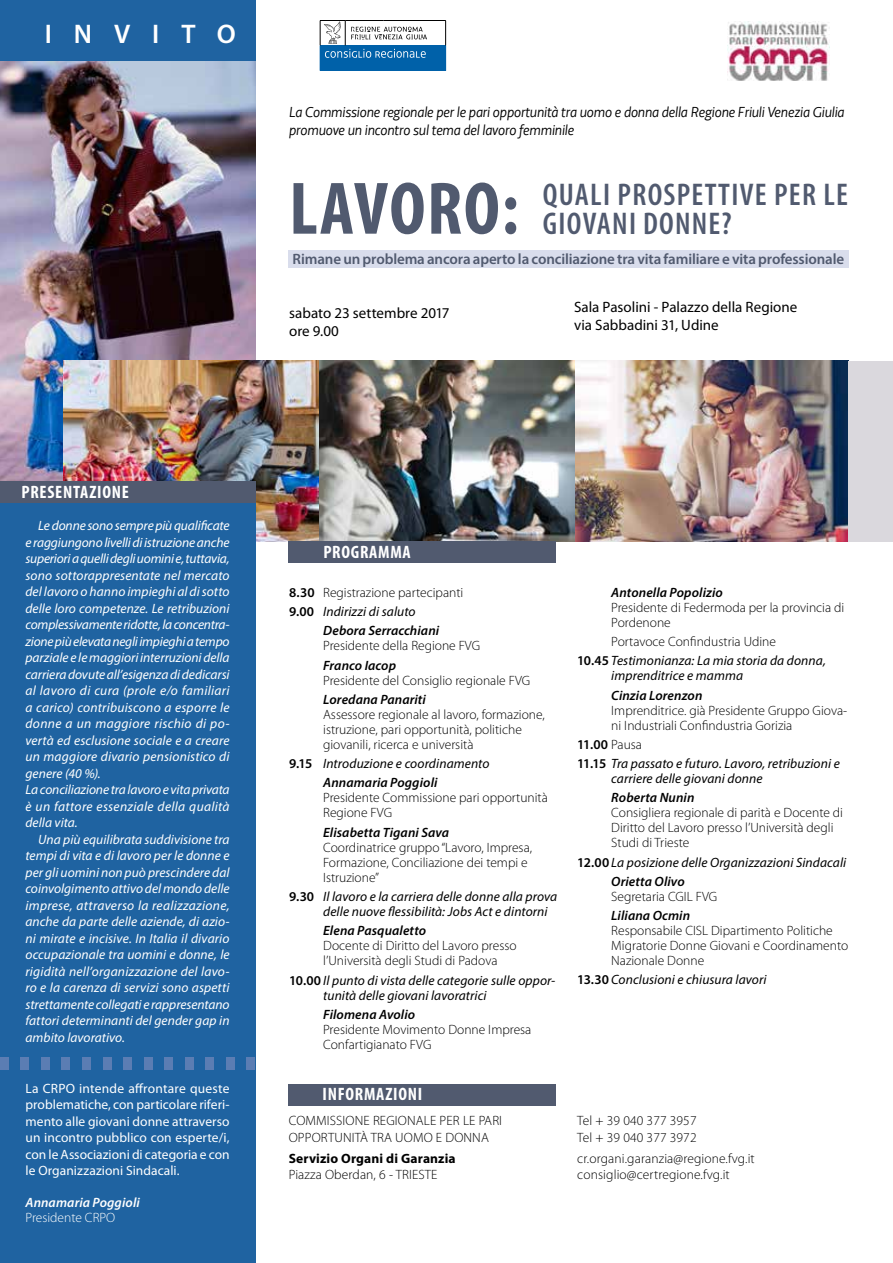
<style>
.page{position:relative;width:893px;height:1263px;background:#fff}
.page>*{position:absolute;margin:0;border:0;box-sizing:border-box;transform-origin:0 0}
.t1{font:700 condensed 75px "Myriad Pro";letter-spacing:.02em;color:#515a6f}
.t2{font:600 condensed 31.5px/28.5px "Myriad Pro";letter-spacing:.04em;color:#515a6f}
.t3{font:600 27px "Myriad Pro";letter-spacing:.81em;color:#fff}
.t4{font:700 condensed 18px "Myriad Pro";letter-spacing:.04em;color:#fff}
.t5{font:italic 15px/18px "Decima WE";letter-spacing:-.01em;color:#000}
.t6{font:15px/18px "Myriad Pro";color:#000}
.t7{font:600 15px "Myriad Pro";letter-spacing:-.01em;color:#515a6f}
.t8{font:italic 13.5px/16.5px "Myriad Pro";color:#fff}
.t9{font:300 13.5px/15px "Myriad Pro";color:#000}
.t10{font:italic 13.5px/19.2px "Myriad Pro";letter-spacing:.005em;color:#000}
.t11{font:13.5px/16.5px "Myriad Pro";color:#fff;text-align:justify}
.t12{font:italic 600 13.5px "Myriad Pro";letter-spacing:.005em;color:#000}
.t13{font:700 13.5px "Myriad Pro";letter-spacing:.01em;color:#000}
.t14{font:italic 600 13.5px "Myriad Pro";letter-spacing:.01em;color:#fff}
.t15{font:300 13.5px "Myriad Pro";color:#fff}
.s1{font-weight:600}
.s2{font-weight:600;font-style:normal}
.s3{font-weight:300;font-style:normal}
</style>
<div class="page">
<img style="left:255px;top:361px;width:593px;height:180px">
<img style="left:0;top:60px;width:255px;height:421px">
<img style="left:727px;top:22px;width:102px;height:58px">
<div style="left:320px;top:46px;width:126px;height:25px;background:#0061a9"></div>
<hr style="left:383px;top:45px;width:63px;height:1px;background:#0061a9">
<hr style="left:383px;top:20px;width:63px;height:1px;background:#000">
<svg style="left:445px;top:21px;width:1px;height:25px"></svg>
<svg style="left:320px;top:20px;width:107px;height:38px"></svg>
<div style="left:0;top:0;width:255px;height:60px;background:#1f63a1"></div>
<div style="left:0;top:502px;width:255px;height:761px;background:#1f63a1"></div>
<div style="left:288px;top:1084px;width:268px;height:22px;background:#515a6f"></div>
<div style="left:0;top:481px;width:255px;height:21px;background:#515a6f"></div>
<div style="left:0;top:1057px;width:9px;height:12px;background:#5b7db3"></div>
<div style="left:21px;top:1057px;width:8px;height:12px;background:#5b7db3"></div>
<div style="left:41px;top:1057px;width:9px;height:12px;background:#5b7db3"></div>
<div style="left:62px;top:1057px;width:8px;height:12px;background:#5b7db3"></div>
<div style="left:82px;top:1057px;width:9px;height:12px;background:#5b7db3"></div>
<div style="left:103px;top:1057px;width:8px;height:12px;background:#5b7db3"></div>
<div style="left:123px;top:1057px;width:9px;height:12px;background:#5b7db3"></div>
<div style="left:144px;top:1057px;width:8px;height:12px;background:#5b7db3"></div>
<div style="left:164px;top:1057px;width:9px;height:12px;background:#5b7db3"></div>
<div style="left:185px;top:1057px;width:8px;height:12px;background:#5b7db3"></div>
<div style="left:206px;top:1057px;width:8px;height:12px;background:#5b7db3"></div>
<div style="left:226px;top:1057px;width:9px;height:12px;background:#5b7db3"></div>
<div style="left:247px;top:1057px;width:8px;height:12px;background:#5b7db3"></div>
<div style="left:288px;top:251px;width:560px;height:17px;background:#d9ddec"></div>
<div style="left:288px;top:541px;width:268px;height:21px;background:#515a6f"></div>
<div style="left:848px;top:361px;width:45px;height:180px;background:#dad8dd"></div>
<h3 class="t3" style="left:45px;top:16px;width:192px">INVITO</h3>
<p class="t5" style="left:289px;top:103px;width:557px">La Commissione regionale per le pari opportunità tra uomo e donna della Regione Friuli Venezia Giulia promuove un incontro sul tema del lavoro femminile</p>
<h1 class="t1" style="left:289px;top:162px;width:231px">LAVORO:</h1>
<h2 class="t2" style="left:543px;top:180px;width:307px">QUALI PROSPETTIVE PER LE<br>GIOVANI DONNE?</h2>
<p class="t7" style="left:293px;top:249px;width:553px">Rimane un problema ancora aperto la conciliazione tra vita familiare e vita professionale</p>
<p class="t6" style="left:289px;top:304px;width:162px">sabato 23 settembre 2017 ore 9.00</p>
<p class="t6" style="left:574px;top:298px;width:225px">Sala Pasolini - Palazzo della Regione via Sabbadini 31, Udine</p>
<h3 class="t4" style="left:21px;top:481px;width:109px">PRESENTAZIONE</h3>
<p class="t8" style="left:26px;top:517px;width:206px;text-indent:13px">Le donne sono sempre più qualificate e raggiungono livelli di istruzione anche superiori a quelli degli uomini e, tuttavia, sono sottorappresentate nel mercato del lavoro o hanno impieghi al di sotto delle loro competenze. Le retribuzioni complessivamente ridotte, la concentra&shy;zione più elevata negli impieghi a tempo parziale e le maggiori interruzioni della carriera dovute all’esigenza di dedicarsi al lavoro di cura (prole e/o familiari a carico) contribuiscono a esporre le donne a un maggiore rischio di po&shy;vertà ed esclusione sociale e a creare un maggiore divario pensionistico di genere (40 %).<br>La conciliazione tra lavoro e vita privata è un fattore essenziale della qualità della vita.</p>
<p class="t8" style="left:26px;top:830px;width:206px;text-align:justify;text-indent:13px">Una più equilibrata suddivisione tra tempi di vita e di lavoro per le donne e per gli uomini non può prescindere dal coinvolgimento attivo del mondo delle imprese, attraverso la realizzazione, anche da parte delle aziende, di azio&shy;ni mirate e incisive. In Italia il divario occupazionale tra uomini e donne, le rigidità nell’organizzazione del lavo&shy;ro e la carenza di servizi sono aspetti strettamente collegati e rappresentano fattori determinanti del gender gap in ambito lavorativo.</p>
<p class="t11" style="left:26px;top:1080px;width:206px">La CRPO intende affrontare queste problematiche, con particolare riferi&shy;mento alle giovani donne attraverso un incontro pubblico con esperte/i, con le Associazioni di categoria e con le Organizzazioni Sindacali.</p>
<p class="t14" style="left:26px;top:1193px;width:116px">Annamaria Poggioli</p>
<p class="t15" style="left:26px;top:1209px;width:91px">Presidente CRPO</p>
<h3 class="t4" style="left:323px;top:541px;width:89px">PROGRAMMA</h3>
<p class="t9" style="left:289px;top:585px;width:176px"><span class="s1">8.30</span> Registrazione partecipanti</p>
<p class="t10" style="left:289px;top:602px;width:128px"><span class="s2">9.00</span> Indirizzi di saluto</p>
<p class="t12" style="left:323px;top:622px;width:118px">Debora Serracchiani</p>
<p class="t9" style="left:323px;top:638px;width:159px">Presidente della Regione FVG</p>
<p class="t12" style="left:323px;top:657px;width:74px">Franco Iacop</p>
<p class="t9" style="left:323px;top:673px;width:209px">Presidente del Consiglio regionale FVG</p>
<p class="t12" style="left:323px;top:691px;width:104px">Loredana Panariti</p>
<p class="t9" style="left:323px;top:707px;width:223px">Assessore regionale al lavoro, formazione, istruzione, pari opportunità, politiche giovanili, ricerca e università</p>
<p class="t10" style="left:323px;top:754px;width:168px;text-indent:-34px"><span class="s2">9.15</span> Introduzione e coordinamento<br><span class="s1">Annamaria Poggioli</span></p>
<p class="t9" style="left:323px;top:790px;width:226px">Presidente Commissione pari opportunità<br>Regione FVG</p>
<p class="t12" style="left:323px;top:824px;width:127px">Elisabetta Tigani Sava</p>
<p class="t9" style="left:323px;top:840px;width:210px">Coordinatrice gruppo “Lavoro, Impresa,<br>Formazione, Conciliazione dei tempi e<br>Istruzione”</p>
<p class="t10" style="left:323px;top:889px;width:236px;line-height:15px;text-indent:-34px"><span class="s2">9.30</span> Il lavoro e la carriera delle donne alla prova delle nuove flessibilità: Jobs Act e dintorni</p>
<p class="t12" style="left:323px;top:922px;width:105px">Elena Pasqualetto</p>
<p class="t9" style="left:323px;top:938px;width:195px">Docente di Diritto del Lavoro presso l’Università degli Studi di Padova</p>
<p class="t10" style="left:323px;top:972px;width:234px;line-height:15px;text-indent:-34px"><span class="s2">10.00</span> Il punto di vista delle categorie sulle oppor&shy;tunità delle giovani lavoratrici</p>
<p class="t12" style="left:323px;top:1006px;width:94px">Filomena Avolio</p>
<p class="t9" style="left:323px;top:1022px;width:210px">Presidente Movimento Donne Impresa<br>Confartigianato FVG</p>
<h3 class="t4" style="left:322px;top:1083px;width:101px">INFORMAZIONI</h3>
<p class="t9" style="left:289px;top:1112px;width:215px;line-height:16.5px">COMMISSIONE REGIONALE PER LE PARI<br>OPPORTUNITÀ TRA UOMO E DONNA</p>
<p class="t13" style="left:289px;top:1149px;width:169px">Servizio Organi di Garanzia</p>
<p class="t9" style="left:289px;top:1167px;width:150px">Piazza Oberdan, 6 - TRIESTE</p>
<p class="t12" style="left:611px;top:584px;width:113px">Antonella Popolizio</p>
<p class="t9" style="left:611px;top:600px;width:235px">Presidente di Federmoda per la provincia di<br>Pordenone</p>
<p class="t10" style="left:577px;top:632px;width:250px;text-indent:34px"><span class="s3">Portavoce Confindustria Udine<br></span><span class="s2">10.45</span> Testimonianza: La mia storia da donna,</p>
<p class="t10" style="left:611px;top:666px;width:133px">imprenditrice e mamma</p>
<p class="t12" style="left:611px;top:686px;width:93px">Cinzia Lorenzon</p>
<p class="t9" style="left:611px;top:702px;width:237px">Imprenditrice. già Presidente Gruppo Giova&shy;ni Industriali Confindustria Gorizia</p>
<p class="t10" style="left:577px;top:735px;width:264px"><span class="s2">11.00</span> <span class="s3">Pausa<br></span><span class="s2">11.15</span> Tra passato e futuro. Lavoro, retribuzioni e</p>
<p class="t10" style="left:611px;top:769px;width:153px">carriere delle giovani donne</p>
<p class="t12" style="left:611px;top:789px;width:85px">Roberta Nunin</p>
<p class="t9" style="left:611px;top:805px;width:233px">Consigliera regionale di parità e Docente di<br>Diritto del Lavoro presso l’Università degli<br>Studi di Trieste</p>
<p class="t10" style="left:611px;top:852px;width:237px;text-indent:-34px"><span class="s2">12.00</span> La posizione delle Organizzazioni Sindacali<br><span class="s1">Orietta Olivo</span></p>
<p class="t9" style="left:611px;top:889px;width:108px">Segretaria CGIL FVG</p>
<p class="t12" style="left:611px;top:907px;width:80px">Liliana Ocmin</p>
<p class="t9" style="left:611px;top:923px;width:239px">Responsabile CISL Dipartimento Politiche<br>Migratorie Donne Giovani e Coordinamento<br>Nazionale Donne</p>
<p class="t10" style="left:577px;top:970px;width:191px"><span class="s2">13.30</span> Conclusioni e chiusura lavori</p>
<p class="t9" style="left:577px;top:1112px;width:121px;line-height:16.5px">Tel + 39 040 377 3957<br>Tel + 39 040 377 3972</p>
<p class="t9" style="left:577px;top:1149px;width:179px;line-height:16.5px">cr.organi.garanzia@regione.fvg.it consiglio@certregione.fvg.it</p>
</div>
